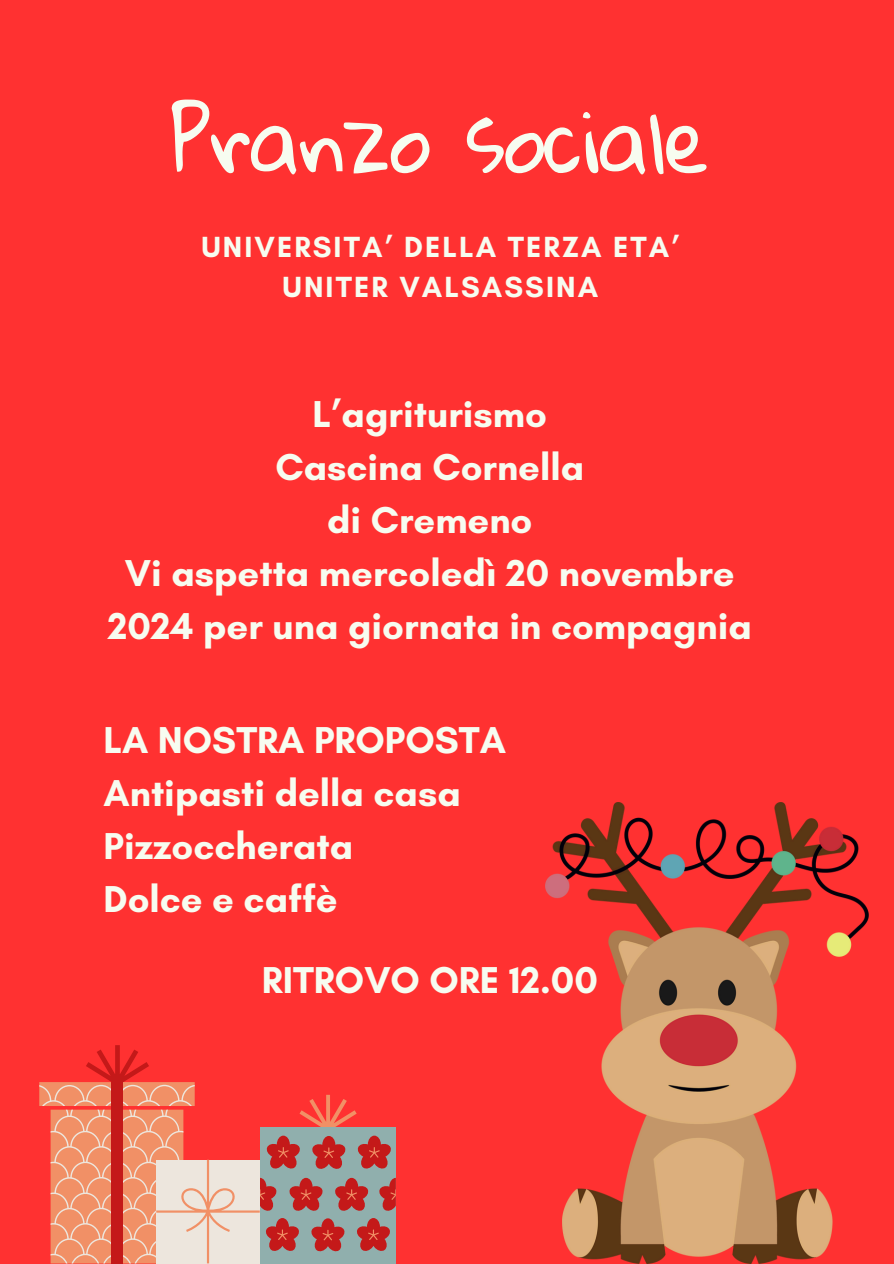
<style>
.page{position:relative;width:894px;height:1264px;background:#fff}
.page>*{position:absolute;margin:0;border:0;box-sizing:border-box;transform-origin:0 0}
.t1{font:83.4px "Gloria Hallelujah";letter-spacing:-.02em;color:#f7fcf0}
.t2{font:700 38.1px/52.9px "Glacial Indifference";color:#f7fcf0;text-align:center}
.t3{font:700 29.7px "Glacial Indifference";letter-spacing:.07em;color:#f7fcf0}
</style>
<div class="page">
<div style="left:0;top:0;width:893px;height:1263px;background:#ff3131"></div>
<svg style="left:39px;top:1045px;width:357px;height:218px"></svg>
<img style="left:545px;top:802px;width:323px;height:461px">
<p class="t1" style="left:171px;top:95px;width:540px">Pranzo sociale</p>
<h3 class="t3" style="left:201px;top:228px;width:479px">UNIVERSITA’ DELLA TERZA ETA’</h3>
<p class="t3" style="left:282px;top:269px;width:317px">UNITER VALSASSINA</p>
<h1 class="t2" style="left:108px;top:387px;width:645px">L’agriturismo<br>Cascina Cornella<br>di Cremeno<br>Vi aspetta mercoledì 20 novembre<br>2024 per una giornata in compagnia</h1>
<p class="t2" style="left:103px;top:713px;width:404px;text-align:left">LA NOSTRA PROPOSTA<br>Antipasti della casa<br>Pizzoccherata<br>Dolce e caffè</p>
<p class="t2" style="left:262px;top:953px;width:337px">RITROVO ORE 12.00</p>
</div>
